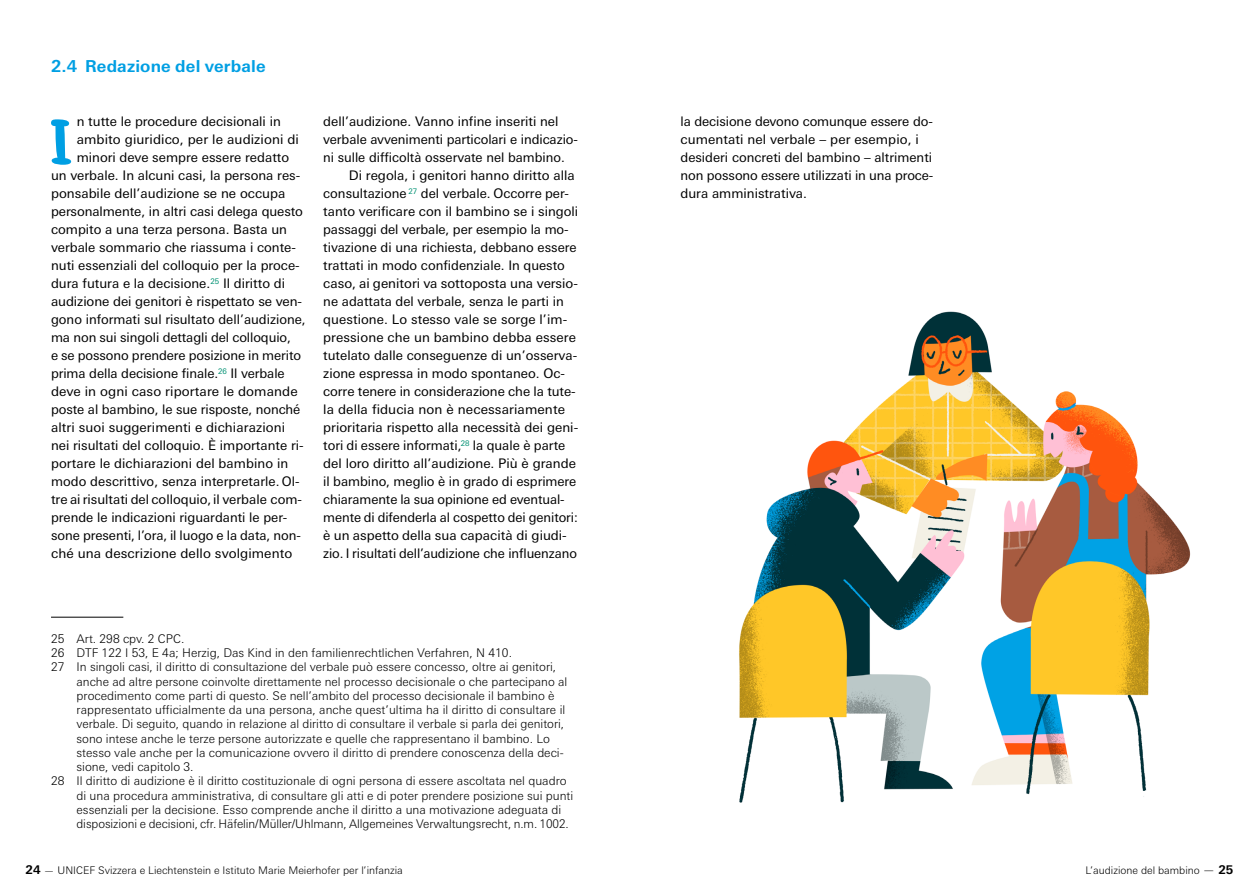
<style>
.page{position:relative;width:1259px;height:893px;background:#fff}
.page>*{position:absolute;margin:0;border:0;box-sizing:border-box;transform-origin:0 0}
.t1{font:700 63.45px "Duffy Script";color:#009fe3}
.t2{font:700 16.5px "Univers Next Pro";letter-spacing:.01em;color:#009fe3}
.t3{font:13.2px/18px "Univers Next Pro";color:#000}
.t4{font:300 12px "Univers Next Pro";color:#000}
.t5{font:300 10.5px "Univers Next Pro";color:#000}
.s1{font-weight:700;font-size:12px}
.s2{font-size:12px}
</style>
<div class="page">
<img style="left:739px;top:311px;width:452px;height:492px">
<hr style="left:51px;top:617px;width:72px;height:1px;background:#000">
<p class="t2" style="left:51px;top:56px;width:216px">2.4 Redazione del verbale</p>
<h1 class="t1" style="left:50px;top:100px;width:23px">I</h1>
<p class="t3" style="left:77px;top:112px;width:206px">n tutte le procedure decisionali in</p>
<p class="t3" style="left:77px;top:130px;width:224px">ambito giuridico, per le audizioni di</p>
<p class="t3" style="left:77px;top:148px;width:214px">minori deve sempre essere redatto</p>
<p class="t3" style="left:51px;top:166px;width:251px">un verbale. In alcuni casi, la persona res-</p>
<p class="t3" style="left:51px;top:184px;width:236px">ponsabile dell’audizione se ne occupa</p>
<p class="t3" style="left:51px;top:202px;width:253px">personalmente, in altri casi delega questo</p>
<p class="t3" style="left:51px;top:220px;width:237px">compito a una terza persona. Basta un</p>
<p class="t3" style="left:51px;top:238px;width:246px">verbale sommario che riassuma i conte-</p>
<p class="t3" style="left:51px;top:256px;width:250px">nuti essenziali del colloquio per la proce-</p>
<p class="t3" style="left:51px;top:274px;width:235px">dura futura e la decisione.<sup>25</sup> Il diritto di</p>
<p class="t3" style="left:51px;top:292px;width:253px">audizione dei genitori è rispettato se ven-</p>
<p class="t3" style="left:51px;top:310px;width:256px">gono informati sul risultato dell’audizione,</p>
<p class="t3" style="left:51px;top:328px;width:241px">ma non sui singoli dettagli del colloquio,</p>
<p class="t3" style="left:51px;top:346px;width:252px">e se possono prendere posizione in merito</p>
<p class="t3" style="left:51px;top:364px;width:235px">prima della decisione finale.<sup>26</sup> Il verbale</p>
<p class="t3" style="left:51px;top:382px;width:248px">deve in ogni caso riportare le domande</p>
<p class="t3" style="left:51px;top:400px;width:251px">poste al bambino, le sue risposte, nonché</p>
<p class="t3" style="left:51px;top:418px;width:235px">altri suoi suggerimenti e dichiarazioni</p>
<p class="t3" style="left:51px;top:436px;width:254px">nei risultati del colloquio. È importante ri-</p>
<p class="t3" style="left:51px;top:454px;width:239px">portare le dichiarazioni del bambino in</p>
<p class="t3" style="left:51px;top:472px;width:250px">modo descrittivo, senza interpretarle. Ol-</p>
<p class="t3" style="left:51px;top:490px;width:252px">tre ai risultati del colloquio, il verbale com-</p>
<p class="t3" style="left:51px;top:508px;width:238px">prende le indicazioni riguardanti le per-</p>
<p class="t3" style="left:51px;top:526px;width:251px">sone presenti, l’ora, il luogo e la data, non-</p>
<p class="t3" style="left:51px;top:544px;width:243px">ché una descrizione dello svolgimento</p>
<p class="t3" style="left:323px;top:112px;width:237px">dell’audizione. Vanno infine inseriti nel</p>
<p class="t3" style="left:323px;top:130px;width:256px">verbale avvenimenti particolari e indicazio-</p>
<p class="t3" style="left:323px;top:148px;width:243px">ni sulle difficoltà osservate nel bambino.</p>
<p class="t3" style="left:349px;top:166px;width:227px">Di regola, i genitori hanno diritto alla</p>
<p class="t3" style="left:323px;top:184px;width:247px">consultazione <sup>27</sup> del verbale. Occorre per-</p>
<p class="t3" style="left:323px;top:202px;width:256px">tanto verificare con il bambino se i singoli</p>
<p class="t3" style="left:323px;top:220px;width:247px">passaggi del verbale, per esempio la mo-</p>
<p class="t3" style="left:323px;top:238px;width:255px">tivazione di una richiesta, debbano essere</p>
<p class="t3" style="left:323px;top:256px;width:243px">trattati in modo confidenziale. In questo</p>
<p class="t3" style="left:323px;top:274px;width:256px">caso, ai genitori va sottoposta una versio-</p>
<p class="t3" style="left:323px;top:292px;width:242px">ne adattata del verbale, senza le parti in</p>
<p class="t3" style="left:323px;top:310px;width:245px">questione. Lo stesso vale se sorge l’im-</p>
<p class="t3" style="left:323px;top:328px;width:254px">pressione che un bambino debba essere</p>
<p class="t3" style="left:323px;top:346px;width:255px">tutelato dalle conseguenze di un’osserva-</p>
<p class="t3" style="left:323px;top:364px;width:243px">zione espressa in modo spontaneo. Oc-</p>
<p class="t3" style="left:323px;top:382px;width:254px">corre tenere in considerazione che la tute-</p>
<p class="t3" style="left:323px;top:400px;width:243px">la della fiducia non è necessariamente</p>
<p class="t3" style="left:323px;top:418px;width:256px">prioritaria rispetto alla necessità dei geni-</p>
<p class="t3" style="left:323px;top:436px;width:243px">tori di essere informati,<sup>28</sup> la quale è parte</p>
<p class="t3" style="left:323px;top:454px;width:254px">del loro diritto all’audizione. Più è grande</p>
<p class="t3" style="left:323px;top:472px;width:255px">il bambino, meglio è in grado di esprimere</p>
<p class="t3" style="left:323px;top:490px;width:243px">chiaramente la sua opinione ed eventual-</p>
<p class="t3" style="left:323px;top:508px;width:256px">mente di difenderla al cospetto dei genitori:</p>
<p class="t3" style="left:323px;top:526px;width:245px">è un aspetto della sua capacità di giudi-</p>
<p class="t3" style="left:323px;top:544px;width:255px">zio. I risultati dell’audizione che influenzano</p>
<p class="t4" style="left:51px;top:632px;width:135px">25 Art. 298 cpv. 2 CPC.</p>
<p class="t4" style="left:51px;top:646px;width:462px">26 DTF 122 I 53, E 4a; Herzig, Das Kind in den familienrechtlichen Verfahren, N 410.</p>
<p class="t4" style="left:51px;top:660px;width:507px">27 In singoli casi, il diritto di consultazione del verbale può essere concesso, oltre ai genitori,</p>
<p class="t4" style="left:77px;top:674px;width:492px">anche ad altre persone coinvolte direttamente nel processo decisionale o che partecipano al</p>
<p class="t4" style="left:77px;top:689px;width:479px">procedimento come parti di questo. Se nell’ambito del processo decisionale il bambino è</p>
<p class="t4" style="left:77px;top:703px;width:490px">rappresentato ufficialmente da una persona, anche quest’ultima ha il diritto di consultare il</p>
<p class="t4" style="left:77px;top:717px;width:489px">verbale. Di seguito, quando in relazione al diritto di consultare il verbale si parla dei genitori,</p>
<p class="t4" style="left:77px;top:731px;width:475px">sono intese anche le terze persone autorizzate e quelle che rappresentano il bambino. Lo</p>
<p class="t4" style="left:77px;top:746px;width:489px">stesso vale anche per la comunicazione ovvero il diritto di prendere conoscenza della deci-</p>
<p class="t4" style="left:77px;top:760px;width:119px">sione, vedi capitolo 3.</p>
<p class="t4" style="left:51px;top:774px;width:517px">28 Il diritto di audizione è il diritto costituzionale di ogni persona di essere ascoltata nel quadro</p>
<p class="t4" style="left:77px;top:788px;width:498px">di una procedura amministrativa, di consultare gli atti e di poter prendere posizione sui punti</p>
<p class="t4" style="left:77px;top:803px;width:486px">essenziali per la decisione. Esso comprende anche il diritto a una motivazione adeguata di</p>
<p class="t4" style="left:77px;top:817px;width:494px">disposizioni e decisioni, cfr. Häfelin/Müller/Uhlmann, Allgemeines Verwaltungsrecht, n.m. 1002.</p>
<p class="t3" style="left:680px;top:112px;width:254px">la decisione devono comunque essere do&shy;cumentati nel verbale – per esempio, i desideri concreti del bambino – altrimenti non possono essere utilizzati in una proce&shy;dura amministrativa.</p>
<p class="t5" style="left:26px;top:864px;width:379px"><span class="s1">24</span> — UNICEF Svizzera e Liechtenstein e Istituto Marie Meierhofer per l’infanzia</p>
<p class="t5" style="left:1085px;top:864px;width:149px">L’audizione del bambino <span class="s2">—</span> <span class="s1">25</span></p>
</div>
